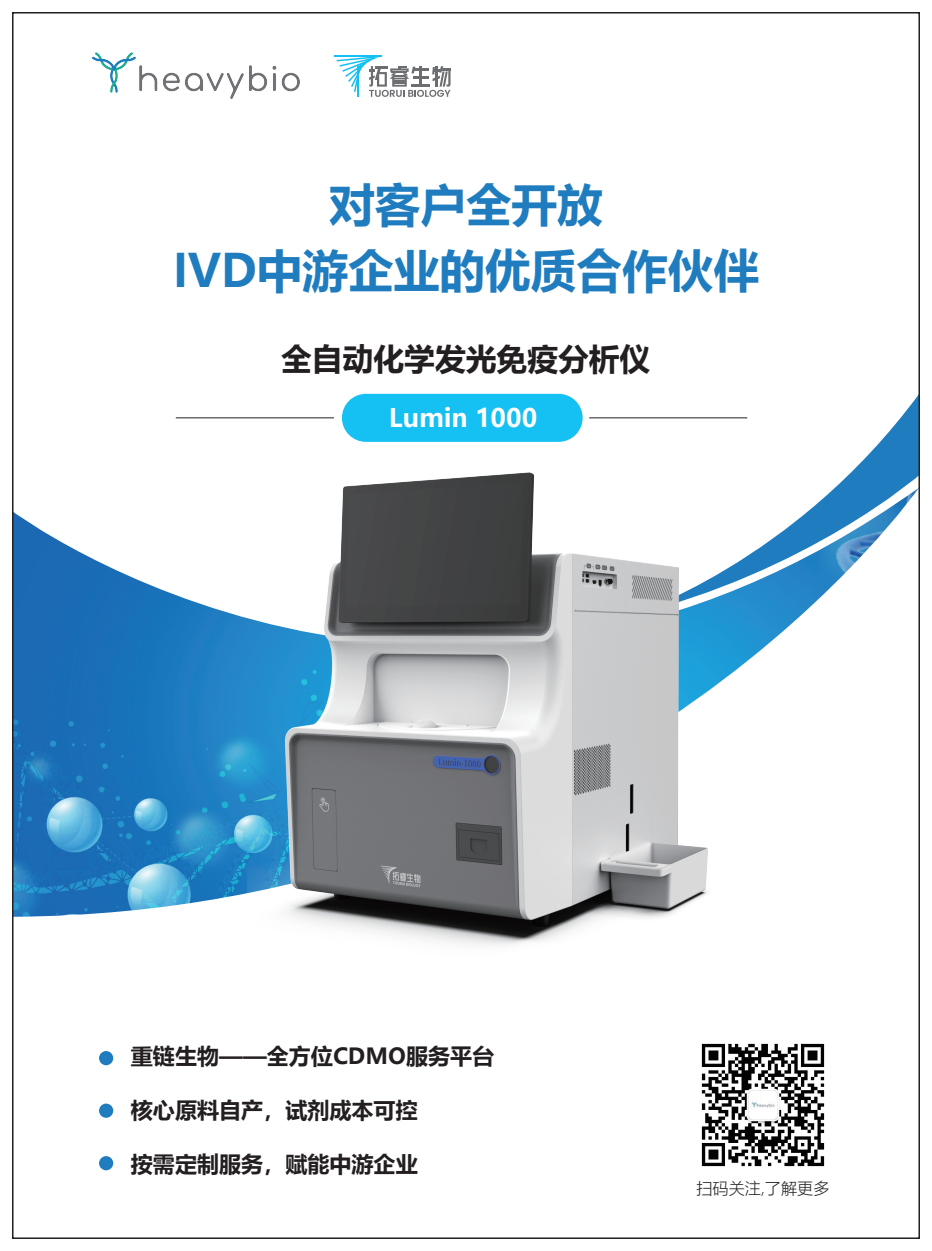
<style>
.page{position:relative;width:932px;height:1251px;background:#fff}
.page>*{position:absolute;margin:0;border:0;box-sizing:border-box;transform-origin:0 0}
.t1{font:700 45.6px/66px "Microsoft Ya Hei";color:#1f7cbf;text-align:center}
.t2{font:700 30.75px "Microsoft Ya Hei";color:#231f20}
.t3{font:700 25.2px "Microsoft Ya Hei";color:#fff}
.t4{font:700 22.05px "Microsoft Ya Hei";color:#231f20}
.t5{font:300 16.2px "Microsoft Ya Hei";color:#231f20}
</style>
<div class="page">
<div style="left:342px;top:394px;width:240px;height:48px;background:#15c0f2;border-radius:24px"></div>
<img style="left:93px;top:53px;width:207px;height:46px">
<svg style="left:629px;top:398px;width:287px;height:89px"></svg>
<img style="left:15px;top:487px;width:901px;height:429px">
<img style="left:247px;top:442px;width:500px;height:503px">
<hr style="left:589px;top:417px;width:158px;height:1px;background:#231f20">
<hr style="left:176px;top:417px;width:158px;height:1px;background:#231f20">
<img style="left:701px;top:1043px;width:124px;height:124px">
<hr style="left:333px;top:55px;width:48px;height:1px;background:#15c0f2">
<svg style="left:336px;top:56px;width:114px;height:41px"></svg>
<div style="left:99px;top:1050px;width:14px;height:14px;background:#1f7cbf;border-radius:50%"></div>
<div style="left:99px;top:1103px;width:14px;height:14px;background:#1f7cbf;border-radius:50%"></div>
<div style="left:99px;top:1155px;width:14px;height:15px;background:#1f7cbf;border-radius:50%"></div>
<h1 class="t1" style="left:173px;top:169px;width:587px">对客户全开放<br>IVD中游企业的优质合作伙伴</h1>
<h2 class="t2" style="left:281px;top:338px;width:370px">全自动化学发光免疫分析仪</h2>
<p class="t3" style="left:389px;top:400px;width:150px">Lumin 1000</p>
<p class="t4" style="left:131px;top:1040px;width:365px">重链生物——全方位CDMO服务平台</p>
<p class="t4" style="left:131px;top:1094px;width:288px">核心原料自产，试剂成本可控</p>
<p class="t4" style="left:131px;top:1148px;width:288px">按需定制服务，赋能中游企业</p>
<p class="t5" style="left:696px;top:1176px;width:135px">扫码关注,了解更多</p>
</div>
